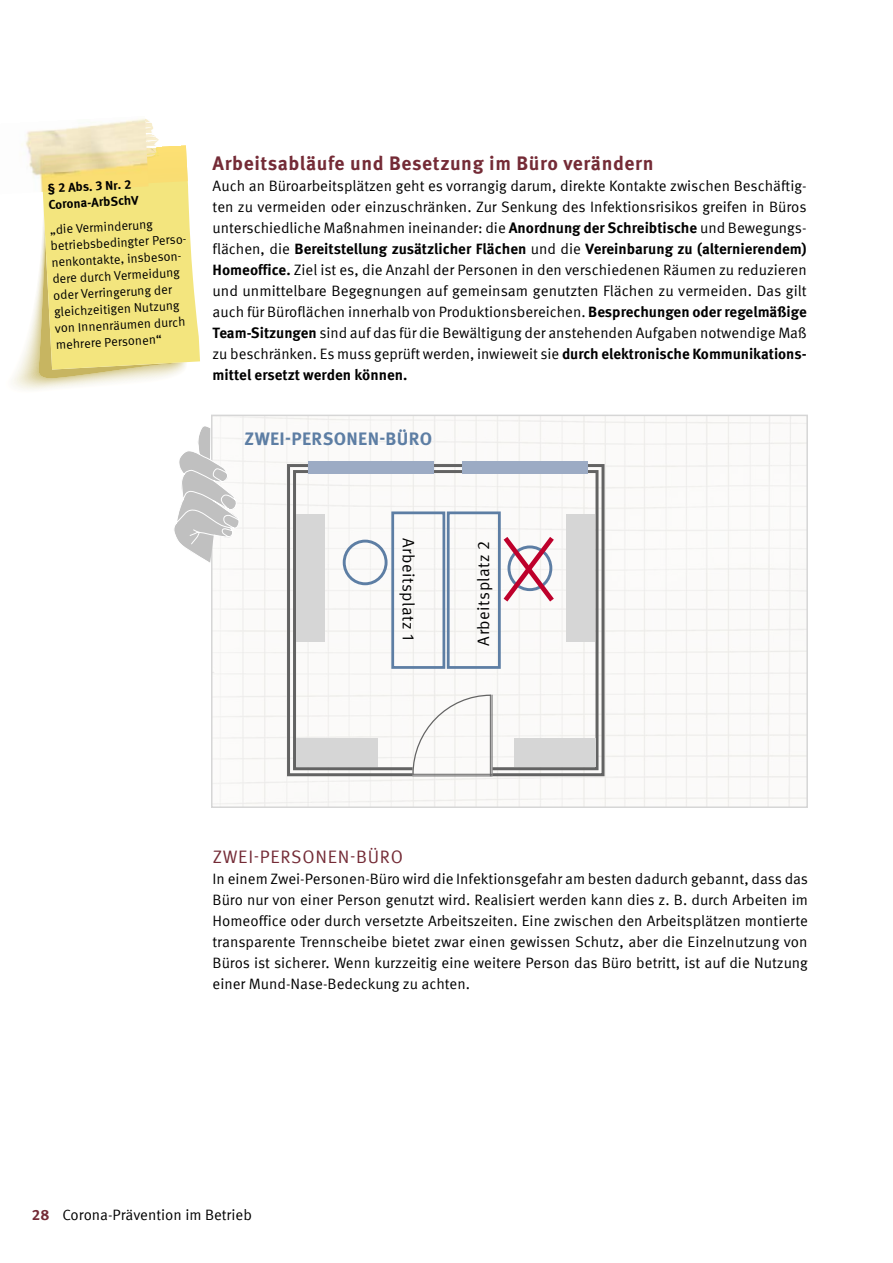
<style>
.page{position:relative;width:893px;height:1263px;background:#fff}
.page>*{position:absolute;margin:0;border:0;box-sizing:border-box;transform-origin:0 0}
.H3___Textblock_Übers{font:700 19.5px "Meta IGMT";letter-spacing:.03em;color:#742b36}
.t1{font:700 18px "Meta IGMT";letter-spacing:.02em;color:#5d7ea4}
.H3___Textblock_Übers-2{font:18px "Meta IGM";letter-spacing:.04em;color:#742b36}
.t2{font:16.5px "Meta IGM";letter-spacing:.03em;color:#000}
.Fließtext{font:15px/21px "Meta IGM";color:#000;text-align:justify}
.Fließtext-2{font:12.75px/16.5px "Meta IGM";color:#000}
.Fließtext-3{font:700 12.75px "Meta IGM";color:#000}
.s1{font-weight:700}
.s2{font-weight:700;color:#742b36}
</style>
<div class="page">
<div style="left:211px;top:415px;width:597px;height:393px;border:2px solid #d6d6d6"></div>
<svg style="left:174px;top:423px;width:67px;height:141px"></svg>
<svg style="left:286px;top:462px;width:320px;height:316px"></svg>
<svg style="left:292px;top:468px;width:308px;height:304px"></svg>
<div style="left:309px;top:461px;width:125px;height:12px;background:#9cabc4"></div>
<div style="left:462px;top:461px;width:126px;height:12px;background:#9cabc4"></div>
<div style="left:296px;top:514px;width:29px;height:127px;background:#d6d6d6"></div>
<div style="left:566px;top:514px;width:29px;height:127px;background:#d6d6d6"></div>
<div style="left:296px;top:738px;width:82px;height:29px;background:#d6d6d6"></div>
<div style="left:514px;top:738px;width:81px;height:29px;background:#d6d6d6"></div>
<hr style="left:492px;top:695px;width:1px;height:81px;background:#636363">
<svg style="left:412px;top:694px;width:80px;height:82px"></svg>
<div style="left:343px;top:540px;width:45px;height:45px;border:3px solid #5d7ea4;border-radius:50%"></div>
<svg style="left:499px;top:532px;width:60px;height:75px"></svg>
<svg style="left:12px;top:121px;width:188px;height:269px"></svg>
<img style="left:12px;top:118px;width:137px;height:76px">
<p class="Fließtext-3" style="left:47px;top:179px;width:85px;rotate:-3deg">§ 2 Abs. 3 Nr. 2</p>
<p class="Fließtext-3" style="left:48px;top:195px;width:92px;rotate:-3deg">Corona-ArbSchV</p>
<p class="Fließtext-2" style="left:49px;top:220px;width:146px;rotate:-3deg">„die Verminderung betriebsbedingter Perso&shy;nenkontakte, insbeson&shy;dere durch Vermeidung oder Verringerung der gleichzeitigen Nutzung von Innenräumen durch mehrere Personen“</p>
<h3 class="H3___Textblock_Übers" style="left:213px;top:148px;width:442px">Arbeitsabläufe und Besetzung im Büro verändern</h3>
<p class="Fließtext" style="left:213px;top:174px;width:596px">Auch an Büroarbeitsplätzen geht es vorrangig darum, direkte Kontakte zwischen Beschäftig&shy;ten zu vermeiden oder einzuschränken. Zur Senkung des Infektionsrisikos greifen in Büros unterschiedliche Maßnahmen ineinander: die <span class="s1">Anordnung der Schreibtische</span> und Bewegungs&shy;flächen, die <span class="s1">Bereitstellung zusätzlicher Flächen</span> und die <span class="s1">Vereinbarung zu (alternierendem)<br>Homeoffice.</span> Ziel ist es, die Anzahl der Personen in den verschiedenen Räumen zu reduzieren und unmittelbare Begegnungen auf gemeinsam genutzten Flächen zu vermeiden. Das gilt auch für Büroflächen innerhalb von Produktionsbereichen. <span class="s1">Besprechungen oder regelmäßige Team-Sitzungen</span> sind auf das für die Bewältigung der anstehenden Aufgaben notwendige Maß zu beschränken. Es muss geprüft werden, inwieweit sie <span class="s1">durch elektronische Kommunikations&shy;mittel ersetzt werden können.</span></p>
<p class="t1" style="left:245px;top:424px;width:189px">ZWEI-PERSONEN-BÜRO</p>
<p class="t2" style="left:421px;top:538px;width:104px;rotate:90deg">Arbeitsplatz 1</p>
<p class="t2" style="left:471px;top:645px;width:106px;rotate:-90deg">Arbeitsplatz 2</p>
<h3 class="H3___Textblock_Übers-2" style="left:213px;top:843px;width:192px">ZWEI-PERSONEN-BÜRO</h3>
<p class="Fließtext" style="left:213px;top:867px;width:597px">In einem Zwei-Personen-Büro wird die Infektionsgefahr am besten dadurch gebannt, dass das Büro nur von einer Person genutzt wird. Realisiert werden kann dies z. B. durch Arbeiten im Homeoffice oder durch versetzte Arbeitszeiten. Eine zwischen den Arbeitsplätzen montierte transparente Trennscheibe bietet zwar einen gewissen Schutz, aber die Einzelnutzung von Büros ist sicherer. Wenn kurzzeitig eine weitere Person das Büro betritt, ist auf die Nutzung einer Mund-Nase-Bedeckung zu achten.</p>
<p class="Fließtext" style="left:32px;top:1204px;width:222px"><span class="s2">28</span> Corona-Prävention im Betrieb</p>
</div>
